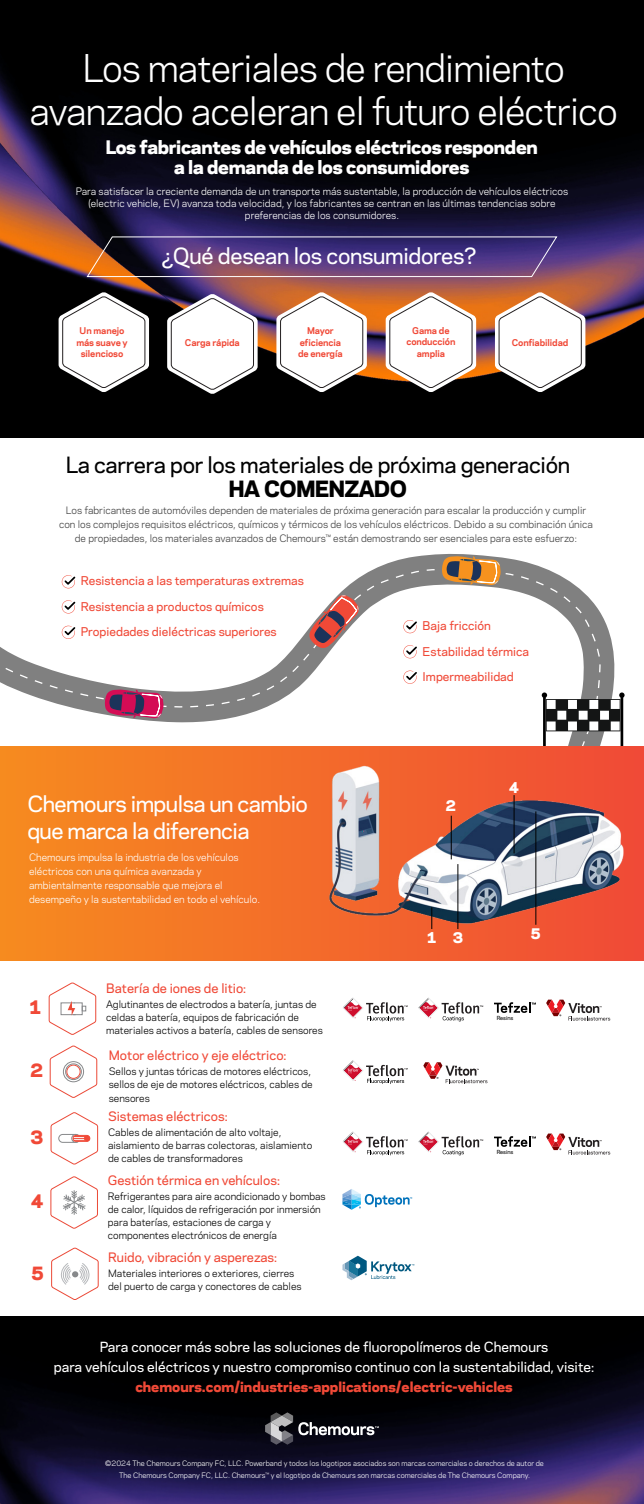
<style>
.page{position:relative;width:644px;height:1504px;background:#fff}
.page>*{position:absolute;margin:0;border:0;box-sizing:border-box;transform-origin:0 0}
.t1{font:35.88px/43.1px "Chemours Sans";letter-spacing:-.025em;color:#fff;text-align:center}
.t2{font:500 21px/27.1px "Chemours Sans";letter-spacing:-.025em;color:#fff}
.t3{font:500 21px "Chemours Sans";letter-spacing:-.015em;color:#000}
.t4{font:800 21px "Chemours Sans";letter-spacing:-.015em;color:#000}
.t5{font:800 17.5px/19.2px "Chemours Sans";letter-spacing:-.015em;color:#fff;text-align:center}
.t6{font:800 17.5px "Chemours Sans";color:#f04937}
.t7{font:800 14px "Chemours Sans";color:#fff}
.t8{font:500 13.12px/20.1px "Chemours Sans";color:#fff;text-align:center}
.t9{font:800 13.12px "Chemours Sans";color:#f04937}
.t10{font:500 12.25px "Chemours Sans";color:#f04937}
.t11{font:500 11.38px "Chemours Sans";color:#f04937}
.t12{font:9.62px/13.1px "Chemours Sans";color:#000}
.t13{font:9.62px/14px "Chemours Sans";color:#fff;text-align:center}
.t14{font:9.62px/14px "Chemours Sans";color:#404040;text-align:center}
.t15{font:700 8.75px/11.4px "Chemours Sans";letter-spacing:-.01em;color:#f04937;text-align:center}
.t16{font:7px/11.4px "Chemours Sans";color:#fff;text-align:center}
.t17{font:500 5.25px "Chemours Sans";letter-spacing:-.01em;color:#000}
</style>
<div class="page">
<img style="left:0;top:0;width:643px;height:437px">
<svg style="left:494px;top:292px;width:91px;height:100px"></svg>
<svg style="left:59px;top:292px;width:90px;height:100px"></svg>
<svg style="left:167px;top:294px;width:90px;height:100px"></svg>
<svg style="left:276px;top:292px;width:90px;height:100px"></svg>
<svg style="left:385px;top:292px;width:91px;height:100px"></svg>
<svg style="left:86px;top:236px;width:471px;height:42px;background:#5e4175"></svg>
<svg style="left:376px;top:554px;width:239px;height:137px"></svg>
<svg style="left:0;top:568px;width:600px;height:155px"></svg>
<svg style="left:441px;top:556px;width:59px;height:29px;background:#b2814a"></svg>
<svg style="left:309px;top:595px;width:50px;height:53px"></svg>
<svg style="left:104px;top:689px;width:59px;height:29px;background:#a33c6b"></svg>
<svg style="left:62px;top:575px;width:15px;height:13px"></svg>
<svg style="left:62px;top:600px;width:15px;height:13px"></svg>
<svg style="left:62px;top:625px;width:15px;height:14px"></svg>
<svg style="left:403px;top:620px;width:15px;height:13px"></svg>
<svg style="left:403px;top:645px;width:15px;height:13px"></svg>
<svg style="left:403px;top:670px;width:15px;height:14px"></svg>
<div style="left:0;top:746px;width:643px;height:214px;background:#f58023"></div>
<img style="left:214px;top:691px;width:429px;height:316px">
<hr style="left:513px;top:795px;width:1px;height:58px;background:#000">
<hr style="left:450px;top:816px;width:1px;height:43px;background:#000">
<svg style="left:431px;top:907px;width:1px;height:22px"></svg>
<hr style="left:457px;top:864px;width:1px;height:65px;background:#000">
<hr style="left:535px;top:811px;width:1px;height:114px;background:#000">
<img style="left:0;top:1317px;width:643px;height:187px">
<svg style="left:265px;top:1412px;width:113px;height:32px;background:#37373e"></svg>
<svg style="left:48px;top:982px;width:49px;height:53px"></svg>
<svg style="left:423px;top:1062px;width:64px;height:21px"></svg>
<svg style="left:343px;top:1060px;width:64px;height:24px"></svg>
<svg style="left:49px;top:1045px;width:49px;height:53px"></svg>
<div style="left:67px;top:1065px;width:13px;height:13px;border:1px solid #f04937;border-radius:50%"></div>
<div style="left:65px;top:1063px;width:17px;height:17px;border:1px solid #87898b;border-radius:50%"></div>
<div style="left:63px;top:1061px;width:21px;height:21px;border:1px solid #87898b;border-radius:50%"></div>
<svg style="left:50px;top:1112px;width:49px;height:53px"></svg>
<svg style="left:342px;top:1256px;width:72px;height:24px"></svg>
<svg style="left:545px;top:999px;width:64px;height:21px"></svg>
<svg style="left:342px;top:997px;width:65px;height:24px"></svg>
<svg style="left:417px;top:997px;width:66px;height:24px"></svg>
<svg style="left:493px;top:1002px;width:42px;height:11px"></svg>
<svg style="left:546px;top:1133px;width:63px;height:21px"></svg>
<svg style="left:343px;top:1131px;width:64px;height:24px"></svg>
<svg style="left:418px;top:1131px;width:65px;height:24px"></svg>
<svg style="left:494px;top:1136px;width:41px;height:11px"></svg>
<svg style="left:342px;top:1189px;width:70px;height:21px"></svg>
<svg style="left:50px;top:1176px;width:48px;height:53px"></svg>
<svg style="left:51px;top:1247px;width:48px;height:53px"></svg>
<h1 class="t1" style="left:30px;top:45px;width:589px">Los materiales de rendimiento avanzado aceleran el futuro eléctrico</h1>
<h3 class="t5" style="left:106px;top:136px;width:433px">Los fabricantes de vehículos eléctricos responden a la demanda de los consumidores</h3>
<p class="t13" style="left:76px;top:184px;width:493px;line-height:12.2px">Para satisfacer la creciente demanda de un transporte más sustentable, la producción de vehículos eléctricos (electric vehicle, EV) avanza toda velocidad, y los fabricantes se centran en las últimas tendencias sobre preferencias de los consumidores.</p>
<h2 class="t2" style="left:161px;top:241px;width:316px">¿Qué desean los consumidores?</h2>
<p class="t15" style="left:76px;top:325px;width:53px">Un manejo más suave y silencioso</p>
<p class="t15" style="left:185px;top:336px;width:56px">Carga rápida</p>
<p class="t15" style="left:298px;top:325px;width:46px">Mayor eficiencia de energía</p>
<p class="t15" style="left:406px;top:324px;width:50px">Gama de conducción amplia</p>
<p class="t15" style="left:511px;top:336px;width:58px">Confiabilidad</p>
<h2 class="t3" style="left:66px;top:449px;width:505px">La carrera por los materiales de próxima generación</h2>
<h2 class="t4" style="left:229px;top:471px;width:180px">HA COMENZADO</h2>
<p class="t14" style="left:59px;top:503px;width:535px">Los fabricantes de automóviles dependen de materiales de próxima generación para escalar la producción y cumplir con los complejos requisitos eléctricos, químicos y térmicos de los vehículos eléctricos. Debido a su combinación única de propiedades, los materiales avanzados de Chemours™ están demostrando ser esenciales para este esfuerzo:</p>
<p class="t11" style="left:81px;top:572px;width:224px">Resistencia a las temperaturas extremas</p>
<p class="t11" style="left:81px;top:598px;width:184px">Resistencia a productos químicos</p>
<p class="t11" style="left:81px;top:623px;width:197px">Propiedades dieléctricas superiores</p>
<p class="t11" style="left:422px;top:617px;width:70px">Baja fricción</p>
<p class="t11" style="left:422px;top:643px;width:108px">Estabilidad térmica</p>
<p class="t11" style="left:422px;top:668px;width:93px">Impermeabilidad</p>
<h2 class="t2" style="left:27px;top:789px;width:282px">Chemours impulsa un cambio que marca la diferencia</h2>
<p class="t13" style="left:29px;top:850px;width:232px;text-align:left">Chemours impulsa la industria de los vehículos eléctricos con una química avanzada y ambientalmente responsable que mejora el desempeño y la sustentabilidad en todo el vehículo.</p>
<h3 class="t6" style="left:29px;top:993px;width:14px">1</h3>
<h3 class="t6" style="left:30px;top:1056px;width:14px">2</h3>
<h3 class="t6" style="left:31px;top:1122px;width:14px">3</h3>
<h3 class="t6" style="left:31px;top:1186px;width:14px">4</h3>
<h3 class="t6" style="left:31px;top:1258px;width:14px">5</h3>
<p class="t10" style="left:106px;top:979px;width:141px">Batería de iones de litio:</p>
<p class="t12" style="left:106px;top:997px;width:218px">Aglutinantes de electrodos a batería, juntas de celdas a batería, equipos de fabricación de materiales activos a batería, cables de sensores</p>
<p class="t10" style="left:109px;top:1046px;width:179px">Motor eléctrico y eje eléctrico:</p>
<p class="t12" style="left:109px;top:1064px;width:205px">Sellos y juntas tóricas de motores eléctricos, sellos de eje de motores eléctricos, cables de sensores</p>
<p class="t10" style="left:108px;top:1107px;width:121px">Sistemas eléctricos:</p>
<p class="t12" style="left:108px;top:1125px;width:205px">Cables de alimentación de alto voltaje, aislamiento de barras colectoras, aislamiento de cables de transformadores</p>
<p class="t10" style="left:108px;top:1171px;width:173px">Gestión térmica en vehículos:</p>
<p class="t12" style="left:108px;top:1189px;width:219px">Refrigerantes para aire acondicionado y bombas de calor, líquidos de refrigeración por inmersión para baterías, estaciones de carga y componentes electrónicos de energía</p>
<p class="t10" style="left:108px;top:1248px;width:170px">Ruido, vibración y asperezas:</p>
<p class="t12" style="left:108px;top:1266px;width:195px">Materiales interiores o exteriores, cierres del puerto de carga y conectores de cables</p>
<h3 class="t7" style="left:445px;top:794px;width:11px">2</h3>
<h3 class="t7" style="left:508px;top:775px;width:11px">4</h3>
<h3 class="t7" style="left:426px;top:925px;width:11px">1</h3>
<h3 class="t7" style="left:452px;top:925px;width:11px">3</h3>
<h3 class="t7" style="left:530px;top:921px;width:11px">5</h3>
<p class="t17" style="left:496px;top:1014px;width:18px">Resins</p>
<p class="t17" style="left:496px;top:1148px;width:18px">Resins</p>
<h3 class="t8" style="left:54px;top:1336px;width:541px">Para conocer más sobre las soluciones de fluoropolímeros de Chemours<br>para vehículos eléctricos y nuestro compromiso continuo con la sustentabilidad, visite:</h3>
<h3 class="t9" style="left:135px;top:1376px;width:378px">chemours.com/industries-applications/electric-vehicles</h3>
<p class="t16" style="left:105px;top:1457px;width:440px">©2024 The Chemours Company FC, LLC. Powerband y todos los logotipos asociados son marcas comerciales o derechos de autor de<br>The Chemours Company FC, LLC. Chemours™ y el logotipo de Chemours son marcas comerciales de The Chemours Company.</p>
</div>
